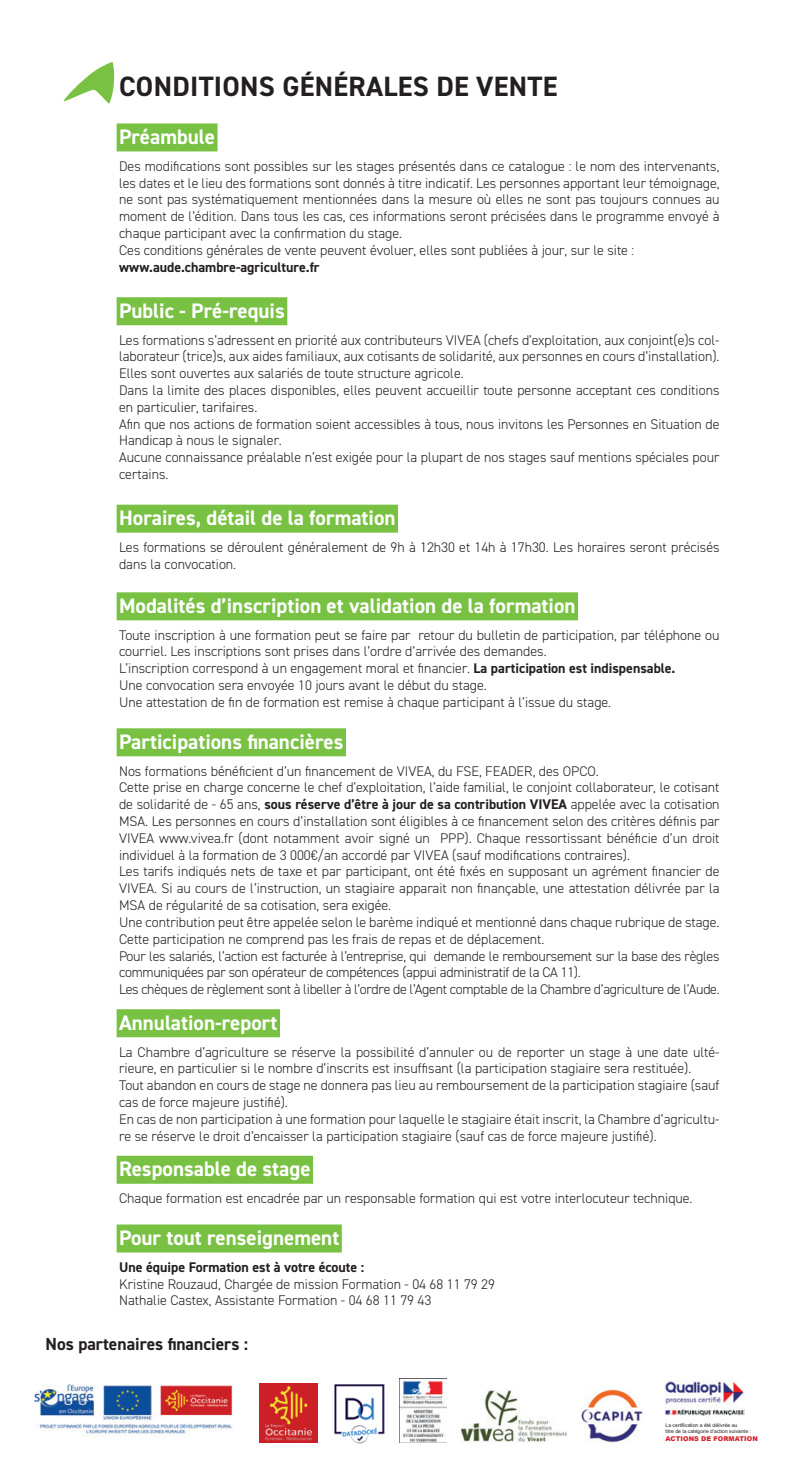
<style>
.page{position:relative;width:794px;height:1474px;background:#fff}
.page>*{position:absolute;margin:0;border:0;box-sizing:border-box;transform-origin:0 0}
.t1{font:700 28px "DIN2014";letter-spacing:.01em;color:#231f20}
.t2{font:700 21px "DIN2014";color:#fff}
.t3{font:700 17.5px "DIN2014";color:#231f20}
.t4{font:300 14px/16.8px "DIN2014";color:#231f20}
.t5{font:700 14px "DIN2014";color:#231f20}
.t6{font:900 6.48px "Arial";letter-spacing:.01em;color:#d1232a}
.t7{font:5.08px/5.8px "Arial";color:#231f20}
.s1{font-weight:700}
</style>
<div class="page">
<img style="left:461px;top:1389px;width:105px;height:54px">
<img style="left:400px;top:1378px;width:46px;height:64px">
<img style="left:581px;top:1389px;width:62px;height:54px">
<img style="left:334px;top:1384px;width:51px;height:60px">
<img style="left:259px;top:1383px;width:59px;height:59px">
<img style="left:35px;top:1384px;width:198px;height:52px">
<div style="left:117px;top:123px;width:100px;height:28px;background:#79c142"></div>
<div style="left:117px;top:297px;width:170px;height:28px;background:#79c142"></div>
<div style="left:117px;top:504px;width:281px;height:28px;background:#79c142"></div>
<div style="left:117px;top:592px;width:461px;height:28px;background:#79c142"></div>
<div style="left:117px;top:728px;width:229px;height:28px;background:#79c142"></div>
<div style="left:117px;top:1009px;width:163px;height:28px;background:#79c142"></div>
<div style="left:117px;top:1155px;width:196px;height:28px;background:#79c142"></div>
<div style="left:117px;top:1224px;width:225px;height:28px;background:#79c142"></div>
<svg style="left:64px;top:62px;width:50px;height:41px"></svg>
<img style="left:664px;top:1380px;width:80px;height:35px">
<h1 class="t1" style="left:119px;top:68px;width:440px">CONDITIONS GÉNÉRALES DE VENTE</h1>
<h2 class="t2" style="left:119px;top:123px;width:97px">Préambule</h2>
<p class="t4" style="left:119px;top:157px;width:602px">Des modifications sont possibles sur les stages présentés dans ce catalogue : le nom des intervenants, les dates et le lieu des formations sont donnés à titre indicatif. Les personnes apportant leur témoignage, ne sont pas systématiquement mentionnées dans la mesure où elles ne sont pas toujours connues au moment de l’édition. Dans tous les cas, ces informations seront précisées dans le programme envoyé à chaque participant avec la confirmation du stage.<br>Ces conditions générales de vente peuvent évoluer, elles sont publiées à jour, sur le site :</p>
<p class="t5" style="left:119px;top:257px;width:202px">www.aude.chambre-agriculture.fr</p>
<h2 class="t2" style="left:119px;top:296px;width:167px">Public - Pré-requis</h2>
<p class="t4" style="left:119px;top:331px;width:602px">Les formations s’adressent en priorité aux contributeurs VIVEA (chefs d’exploitation, aux conjoint(e)s col&shy;laborateur (trice)s, aux aides familiaux, aux cotisants de solidarité, aux personnes en cours d’installation).<br>Elles sont ouvertes aux salariés de toute structure agricole.<br>Dans la limite des places disponibles, elles peuvent accueillir toute personne acceptant ces conditions en particulier, tarifaires.<br>Afin que nos actions de formation soient accessibles à tous, nous invitons les Personnes en Situation de Handicap à nous le signaler.<br>Aucune connaissance préalable n’est exigée pour la plupart de nos stages sauf mentions spéciales pour certains.</p>
<h2 class="t2" style="left:119px;top:504px;width:278px">Horaires, détail de la formation</h2>
<p class="t4" style="left:119px;top:539px;width:602px">Les formations se déroulent généralement de 9h à 12h30 et 14h à 17h30. Les horaires seront précisés dans la convocation.</p>
<h2 class="t2" style="left:119px;top:591px;width:458px">Modalités d’inscription et validation de la formation</h2>
<p class="t4" style="left:119px;top:626px;width:602px">Toute inscription à une formation peut se faire par retour du bulletin de participation, par téléphone ou courriel. Les inscriptions sont prises dans l’ordre d’arrivée des demandes.<br>L’inscription correspond à un engagement moral et financier. <span class="s1">La participation est indispensable.<br></span>Une convocation sera envoyée 10 jours avant le début du stage.<br>Une attestation de fin de formation est remise à chaque participant à l’issue du stage.</p>
<h2 class="t2" style="left:119px;top:727px;width:226px">Participations financières</h2>
<p class="t4" style="left:119px;top:762px;width:602px">Nos formations bénéficient d’un financement de VIVEA, du FSE, FEADER, des OPCO.<br>Cette prise en charge concerne le chef d’exploitation, l’aide familial, le conjoint collaborateur, le cotisant de solidarité de - 65 ans, <span class="s1">sous réserve d’être à jour de sa contribution VIVEA</span> appelée avec la cotisation MSA. Les personnes en cours d’installation sont éligibles à ce financement selon des critères définis par VIVEA www.vivea.fr (dont notamment avoir signé un PPP). Chaque ressortissant bénéficie d’un droit individuel à la formation de 3 000€/an accordé par VIVEA (sauf modifications contraires).<br>Les tarifs indiqués nets de taxe et par participant, ont été fixés en supposant un agrément financier de VIVEA. Si au cours de l’instruction, un stagiaire apparait non finançable, une attestation délivrée par la MSA de régularité de sa cotisation, sera exigée.<br>Une contribution peut être appelée selon le barème indiqué et mentionné dans chaque rubrique de stage.<br>Cette participation ne comprend pas les frais de repas et de déplacement.<br>Pour les salariés, l’action est facturée à l’entreprise, qui demande le remboursement sur la base des règles communiquées par son opérateur de compétences (appui administratif de la CA 11).<br>Les chèques de règlement sont à libeller à l’ordre de l’Agent comptable de la Chambre d’agriculture de l’Aude.</p>
<h2 class="t2" style="left:119px;top:1008px;width:160px">Annulation-report</h2>
<p class="t4" style="left:119px;top:1043px;width:602px">La Chambre d’agriculture se réserve la possibilité d’annuler ou de reporter un stage à une date ulté&shy;rieure, en particulier si le nombre d’inscrits est insuffisant (la participation stagiaire sera restituée).<br>Tout abandon en cours de stage ne donnera pas lieu au remboursement de la participation stagiaire (sauf cas de force majeure justifié).<br>En cas de non participation à une formation pour laquelle le stagiaire était inscrit, la Chambre d’agricultu&shy;re se réserve le droit d’encaisser la participation stagiaire (sauf cas de force majeure justifié).</p>
<h2 class="t2" style="left:119px;top:1155px;width:193px">Responsable de stage</h2>
<p class="t4" style="left:119px;top:1189px;width:575px">Chaque formation est encadrée par un responsable formation qui est votre interlocuteur technique.</p>
<h2 class="t2" style="left:119px;top:1223px;width:222px">Pour tout renseignement</h2>
<p class="t5" style="left:119px;top:1257px;width:247px">Une équipe Formation est à votre écoute :</p>
<p class="t4" style="left:119px;top:1275px;width:377px">Kristine Rouzaud, Chargée de mission Formation - 04 68 11 79 29<br>Nathalie Castex, Assistante Formation - 04 68 11 79 43</p>
<p class="t3" style="left:46px;top:1332px;width:204px">Nos partenaires financiers :</p>
<p class="t7" style="left:665px;top:1422px;width:87px">La certification a été délivrée au<br>titre de la catégorie d’action suivante :</p>
<p class="t6" style="left:665px;top:1433px;width:94px">ACTIONS DE FORMATION</p>
</div>
